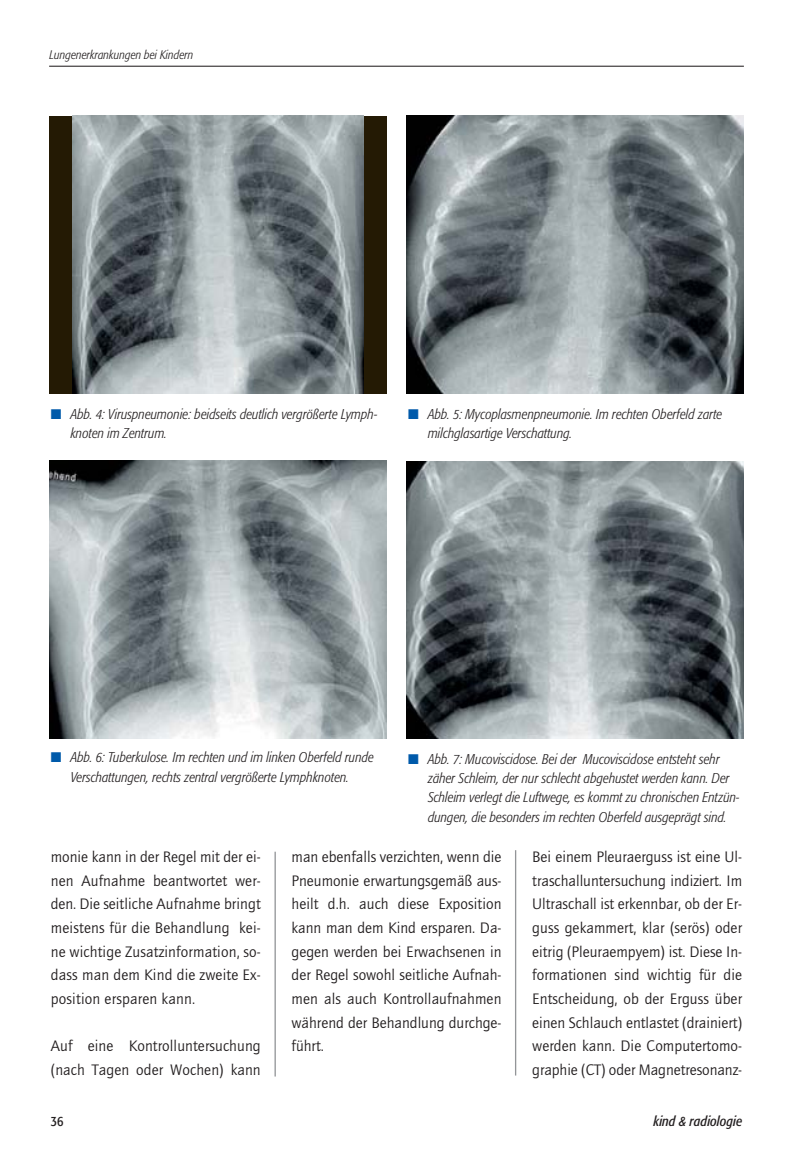
<style>
.page{position:relative;width:794px;height:1171px;background:#fff}
.page>*{position:absolute;margin:0;border:0;box-sizing:border-box;transform-origin:0 0}
.t1{font:15.75px/23.6px "Quay";letter-spacing:.005em;color:#231f20;text-align:justify}
.t2{font:italic 300 condensed 14px/19.2px "Formata";color:#231f20}
.t3{font:italic condensed 14px "Formata";color:#231f20}
.t4{font:condensed 14px "Formata";color:#231f20}
.t5{font:italic 300 condensed 12.25px "Formata";color:#231f20}
.s1{color:#005aaa}
</style>
<div class="page">
<hr style="left:49px;top:66px;width:695px;height:1px;background:#231f20">
<hr style="left:274px;top:851px;width:2px;height:225px;background:#939598">
<hr style="left:515px;top:850px;width:1px;height:225px;background:#939598">
<img style="left:406px;top:116px;width:338px;height:278px">
<img style="left:49px;top:460px;width:337px;height:278px">
<img style="left:406px;top:461px;width:338px;height:278px">
<div style="left:49px;top:116px;width:337px;height:278px;background:#241a04"></div>
<img style="left:72px;top:116px;width:291px;height:278px">
<p class="t5" style="left:49px;top:50px;width:145px">Lungenerkrankungen bei Kindern</p>
<p class="t2" style="left:71px;top:405px;width:308px;text-indent:-20px"><span class="s1">■</span> Abb. 4: Viruspneumonie: beidseits deutlich vergrößerte Lymph&shy;knoten im Zentrum.</p>
<p class="t2" style="left:428px;top:405px;width:296px;text-indent:-20px"><span class="s1">■</span> Abb. 5: Mycoplasmenpneumonie. Im rechten Oberfeld zarte milchglasartige Verschattung.</p>
<p class="t2" style="left:51px;top:749px;width:325px;text-align:center"><span class="s1">■</span> Abb. 6: Tuberkulose. Im rechten und im linken Oberfeld runde<br>Verschattungen, rechts zentral vergrößerte Lymphknoten.</p>
<p class="t2" style="left:428px;top:750px;width:313px;text-indent:-20px"><span class="s1">■</span> Abb. 7: Mucoviscidose. Bei der Mucoviscidose entsteht sehr zäher Schleim, der nur schlecht abgehustet werden kann. Der Schleim verlegt die Luftwege, es kommt zu chronischen Entzün&shy;dungen, die besonders im rechten Oberfeld ausgeprägt sind.</p>
<p class="t1" style="left:51px;top:846px;width:211px">monie kann in der Regel mit der ei&shy;nen Aufnahme beantwortet wer&shy;den. Die seitliche Aufnahme bringt meistens für die Behandlung kei&shy;ne wichtige Zusatzinformation, so&shy;dass man dem Kind die zweite Ex&shy;position ersparen kann.</p>
<p class="t1" style="left:51px;top:1035px;width:211px">Auf eine Kontrolluntersuchung (nach Tagen oder Wochen) kann</p>
<p class="t1" style="left:291px;top:846px;width:211px">man ebenfalls verzichten, wenn die Pneumonie erwartungsgemäß aus&shy;heilt d.h. auch diese Exposition kann man dem Kind ersparen. Da&shy;gegen werden bei Erwachsenen in der Regel sowohl seitliche Aufnah&shy;men als auch Kontrollaufnahmen während der Behandlung durchge&shy;führt.</p>
<p class="t1" style="left:532px;top:846px;width:211px">Bei einem Pleuraerguss ist eine Ul&shy;traschalluntersuchung indiziert. Im Ultraschall ist erkennbar, ob der Er&shy;guss gekammert, klar (serös) oder eitrig (Pleuraempyem) ist. Diese In&shy;formationen sind wichtig für die Entscheidung, ob der Erguss über einen Schlauch entlastet (drainiert) werden kann. Die Computertomo&shy;graphie (CT) oder Magnetresonanz-</p>
<p class="t4" style="left:51px;top:1115px;width:14px">36</p>
<p class="t3" style="left:653px;top:1115px;width:90px">kind &amp; radiologie</p>
</div>
